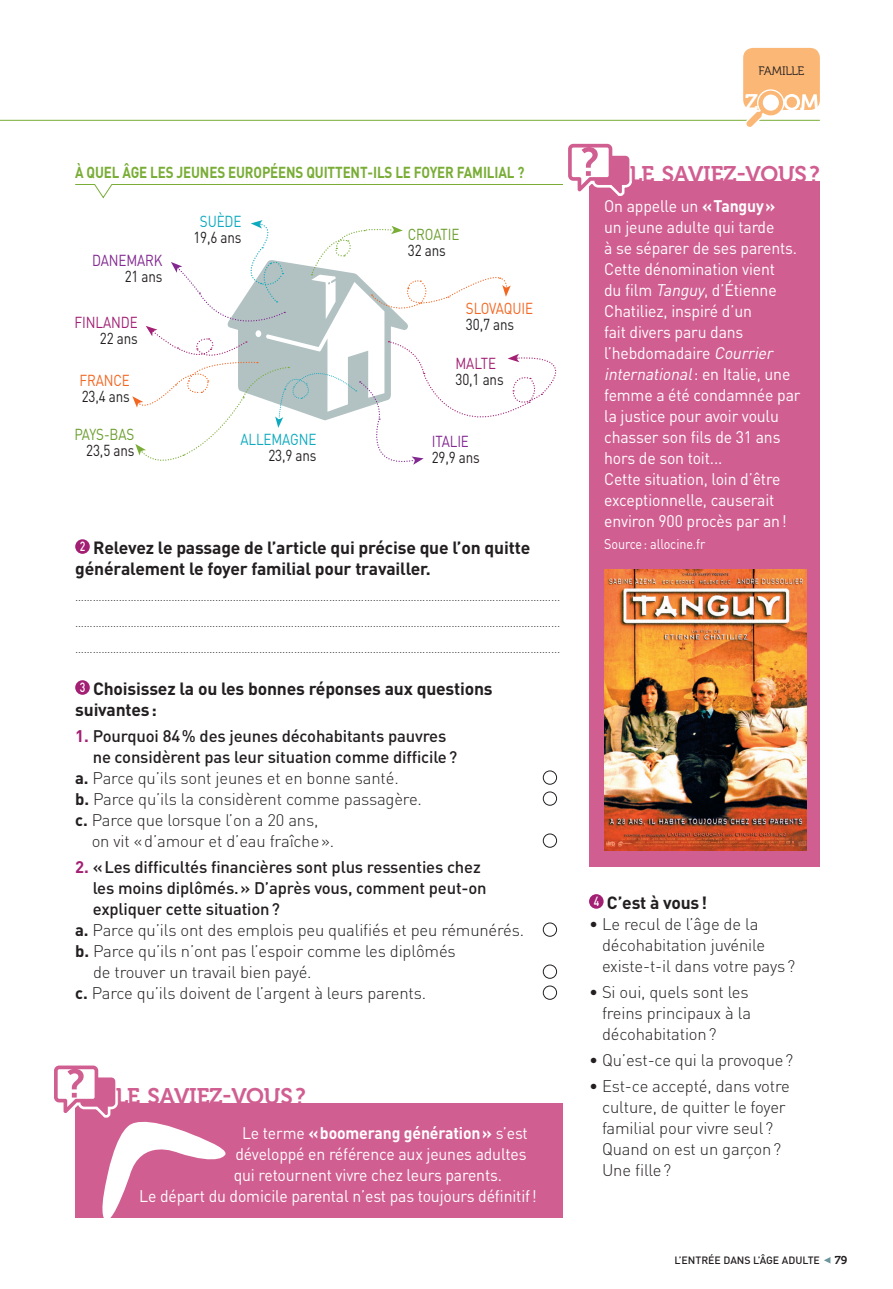
<style>
.page{position:relative;width:893px;height:1289px;background:#fff}
.page>*{position:absolute;margin:0;border:0;box-sizing:border-box;transform-origin:0 0}
.t1{font:22.57px "Museo 700";letter-spacing:-.01em;color:#d15e91}
.t2{font:22.4px "Museo 700";color:#fff}
.t3{font:700 17.5px/21px "DIN";letter-spacing:-.01em;color:#231f20}
.t4{font:300 16.62px/21px "DIN";letter-spacing:-.01em;color:#231f20}
.t5{font:16.62px/21px "DIN";letter-spacing:-.01em;color:#fff;scale:.95 1}
.t6{font:500 16.62px "DIN";letter-spacing:-.01em;color:#231f20}
.t7{font:700 16.62px "DIN";letter-spacing:-.01em;color:#fff;scale:.95 1}
.t8{font:15.75px "DIN";letter-spacing:-.01em;color:#231f20;scale:.85 1}
.t9{font:700 15.75px "DIN";letter-spacing:-.01em;color:#79ad36;scale:.85 1}
.t10{font:15.75px "DIN";letter-spacing:-.01em;color:#6c9e2f;scale:.85 1}
.t11{font:15.75px "DIN";letter-spacing:-.01em;color:#f36621;scale:.85 1}
.t12{font:15.75px "DIN";letter-spacing:-.01em;color:#0daabf;scale:.85 1}
.t13{font:15.75px "DIN";letter-spacing:-.01em;color:#822890;scale:.85 1}
.t14{font:15.75px "DIN";letter-spacing:-.01em;color:#a31f74;scale:.85 1}
.t15{font:14px "DIN";letter-spacing:-.01em;color:#fff;scale:.9 1}
.t16{font:300 12.25px/25.9px "DIN";color:#231f20;text-align:justify}
.t17{font:12.25px "Museo 300";letter-spacing:-.025em;color:#231f20}
.t18{font:11.38px "Museo 700";color:#231f20}
.t19{font:500 10.5px "DIN";color:#231f20}
.s1{font-weight:500;font-size:13.12px;color:#fff}
.s2{font-weight:700;color:#a31f74}
.s3{font-weight:700}
.s4{font-weight:400}
.s5{font-style:italic}
</style>
<div class="page">
<svg style="left:824px;top:1257px;width:6px;height:6px"></svg>
<div style="left:75px;top:539px;width:15px;height:15px;background:#a31f74;border-radius:50%"></div>
<div style="left:75px;top:680px;width:15px;height:14px;background:#a31f74;border-radius:50%"></div>
<div style="left:543px;top:770px;width:13px;height:14px;border:1px solid #231f20;border-radius:50%"></div>
<div style="left:543px;top:791px;width:13px;height:14px;border:1px solid #231f20;border-radius:50%"></div>
<div style="left:543px;top:833px;width:13px;height:14px;border:1px solid #231f20;border-radius:50%"></div>
<div style="left:543px;top:922px;width:13px;height:14px;border:1px solid #231f20;border-radius:50%"></div>
<div style="left:543px;top:964px;width:13px;height:14px;border:1px solid #231f20;border-radius:50%"></div>
<div style="left:543px;top:985px;width:13px;height:14px;border:1px solid #231f20;border-radius:50%"></div>
<div style="left:743px;top:48px;width:76px;height:62px;background:#fbb775;border-radius:10px"></div>
<div style="left:75px;top:1102px;width:488px;height:115px;background:#d15e91"></div>
<div style="left:589px;top:181px;width:230px;height:685px;background:#d15e91"></div>
<svg style="left:0;top:88px;width:820px;height:117px"></svg>
<div style="left:589px;top:894px;width:14px;height:14px;background:#a31f74;border-radius:50%"></div>
<svg style="left:54px;top:1065px;width:175px;height:153px"></svg>
<svg style="left:132px;top:220px;width:425px;height:245px"></svg>
<img style="left:604px;top:569px;width:202px;height:281px">
<p class="t9" style="left:75px;top:162px;width:530px">À QUEL ÂGE LES JEUNES EUROPÉENS QUITTENT-ILS LE FOYER FAMILIAL ?</p>
<p class="t13" style="left:92px;top:251px;width:84px">DANEMARK</p>
<p class="t8" style="left:125px;top:266px;width:46px">21 ans</p>
<p class="t14" style="left:75px;top:313px;width:76px">FINLANDE</p>
<p class="t8" style="left:100px;top:328px;width:46px">22 ans</p>
<p class="t11" style="left:79px;top:371px;width:61px">FRANCE</p>
<p class="t8" style="left:82px;top:386px;width:58px">23,4 ans</p>
<p class="t10" style="left:74px;top:424px;width:72px">PAYS-BAS</p>
<p class="t8" style="left:86px;top:440px;width:58px">23,5 ans</p>
<p class="t12" style="left:200px;top:212px;width:50px">SUÈDE</p>
<p class="t8" style="left:193px;top:228px;width:58px">19,6 ans</p>
<p class="t10" style="left:408px;top:224px;width:62px">CROATIE</p>
<p class="t8" style="left:408px;top:240px;width:46px">32 ans</p>
<p class="t11" style="left:466px;top:298px;width:80px">SLOVAQUIE</p>
<p class="t8" style="left:466px;top:314px;width:58px">30,7 ans</p>
<p class="t12" style="left:240px;top:429px;width:91px">ALLEMAGNE</p>
<p class="t8" style="left:268px;top:445px;width:58px">23,9 ans</p>
<p class="t14" style="left:455px;top:353px;width:49px">MALTE</p>
<p class="t8" style="left:455px;top:369px;width:58px">30,1 ans</p>
<p class="t13" style="left:431px;top:431px;width:45px">ITALIE</p>
<p class="t8" style="left:431px;top:447px;width:58px">29,9 ans</p>
<p class="t3" style="left:75px;top:536px;width:456px"><span class="s1">2</span> Relevez le passage de l’article qui précise que l’on quitte généralement le foyer familial pour travailler.</p>
<p class="t16" style="left:75px;top:583px;width:486px">……………………………………………………………………………………………………………………………………………….... ……………………………………………………………………………………………………………………………………………….... ………………………………………………………………………………………………………………………………………………....</p>
<p class="t3" style="left:75px;top:677px;width:419px"><span class="s1">3</span> Choisissez la ou les bonnes réponses aux questions suivantes:</p>
<p class="t6" style="left:75px;top:725px;width:372px"><span class="s2">1.</span> Pourquoi 84% des jeunes décohabitants pauvres</p>
<p class="t6" style="left:93px;top:746px;width:366px">ne considèrent pas leur situation comme difficile?</p>
<p class="t4" style="left:75px;top:767px;width:325px"><span class="s3">a.</span> Parce qu’ils sont jeunes et en bonne santé.</p>
<p class="t4" style="left:75px;top:788px;width:348px"><span class="s3">b.</span> Parce qu’ils la considèrent comme passagère.</p>
<p class="t4" style="left:75px;top:809px;width:245px"><span class="s3">c.</span> Parce que lorsque l’on a 20 ans,</p>
<p class="t4" style="left:92px;top:830px;width:244px">on vit «d’amour et d’eau fraîche».</p>
<p class="t6" style="left:75px;top:856px;width:407px"><span class="s2">2.</span> «Les difficultés financières sont plus ressenties chez</p>
<p class="t6" style="left:93px;top:877px;width:395px">les moins diplômés.» D’après vous, comment peut-on</p>
<p class="t6" style="left:93px;top:898px;width:189px">expliquer cette situation?</p>
<p class="t4" style="left:75px;top:919px;width:450px"><span class="s3">a.</span> Parce qu’ils ont des emplois peu qualifiés et peu rémunérés.</p>
<p class="t4" style="left:75px;top:940px;width:382px"><span class="s3">b.</span> Parce qu’ils n’ont pas l’espoir comme les diplômés</p>
<p class="t4" style="left:93px;top:961px;width:220px">de trouver un travail bien payé.</p>
<p class="t4" style="left:75px;top:982px;width:352px"><span class="s3">c.</span> Parce qu’ils doivent de l’argent à leurs parents.</p>
<h1 class="t1" style="left:116px;top:1083px;width:191px">LE SAVIEZ-VOUS?</h1>
<p class="t7" style="left:242px;top:1121px;width:302px"><span class="s4">Le terme</span> «boomerang génération» <span class="s4">s’est</span></p>
<p class="t5" style="left:235px;top:1142px;width:308px">développé en référence aux jeunes adultes</p>
<p class="t5" style="left:234px;top:1163px;width:284px">qui retournent vivre chez leurs parents.</p>
<p class="t5" style="left:139px;top:1184px;width:420px">Le départ du domicile parental n’est pas toujours définitif !</p>
<p class="t17" style="left:758px;top:64px;width:47px">FAMILLE</p>
<h2 class="t2" style="left:744px;top:90px;width:15px">Z</h2>
<h1 class="t1" style="left:629px;top:161px;width:191px">LE SAVIEZ-VOUS?</h1>
<p class="t5" style="left:604px;top:195px;width:208px">On appelle un <span class="s3">«Tanguy»<br></span>un jeune adulte qui tarde<br>à se séparer de ses parents.<br>Cette dénomination vient<br>du film <span class="s5">Tanguy</span>, d’Étienne<br>Chatiliez, inspiré d’un<br>fait divers paru dans l’hebdomadaire <span class="s5">Courrier international</span>: en Italie, une femme a été condamnée par la justice pour avoir voulu chasser son fils de 31 ans hors de son toit...<br>Cette situation, loin d’être exceptionnelle, causerait environ 900 procès par an !</p>
<p class="t15" style="left:604px;top:535px;width:114px">Source : allocine.fr</p>
<p class="t3" style="left:593px;top:891px;width:115px"><span class="s1">4</span> C’est à vous!</p>
<p class="t4" style="left:602px;top:913px;width:195px;text-indent:-13px">• Le recul de l’âge de la décohabitation juvénile existe-t-il dans votre pays?</p>
<p class="t4" style="left:602px;top:981px;width:151px;text-indent:-13px">• Si oui, quels sont les freins principaux à la décohabitation?</p>
<p class="t4" style="left:589px;top:1049px;width:206px">• Qu’est-ce qui la provoque?</p>
<p class="t4" style="left:602px;top:1074px;width:189px;text-indent:-13px">• Est-ce accepté, dans votre culture, de quitter le foyer familial pour vivre seul?<br>Quand on est un garçon?<br>Une fille?</p>
<p class="t19" style="left:674px;top:1253px;width:147px">L’ENTRÉE DANS L’ÂGE ADULTE</p>
<p class="t18" style="left:834px;top:1253px;width:14px">79</p>
</div>
